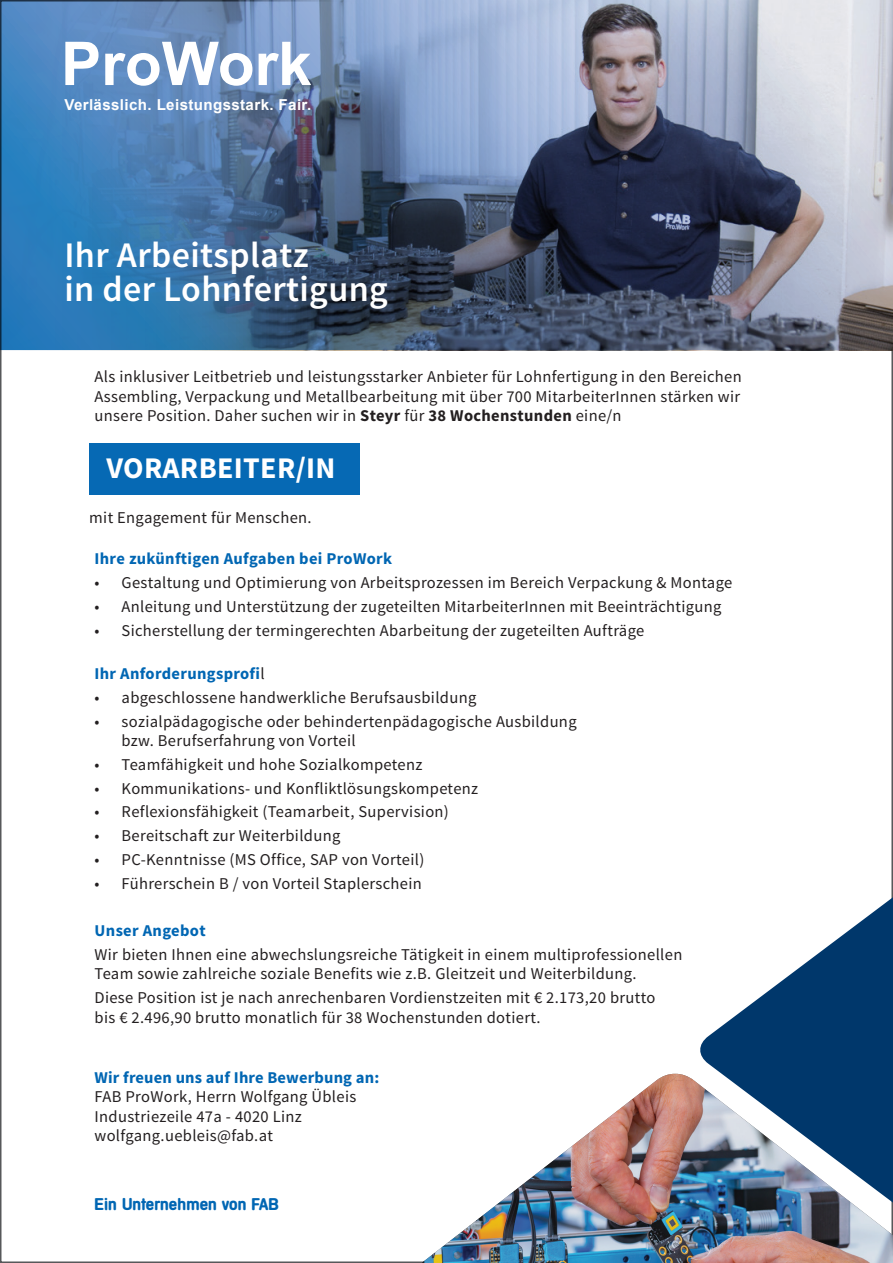
<style>
.page{position:relative;width:893px;height:1263px;background:#fff}
.page>*{position:absolute;margin:0;border:0;box-sizing:border-box;transform-origin:0 0}
.t1{font:600 36px/33.8px "Source Sans Pro";letter-spacing:.01em;color:#fff}
.t2{font:700 30px "Source Sans Pro";letter-spacing:.01em;color:#fff}
.t3{font:16.5px/19.5px "Source Sans Pro";letter-spacing:.02em;color:#231f20}
.t4{font:700 16.5px "Source Sans Pro";letter-spacing:.02em;color:#0166b3}
.t5{font:700 16.5px "Mercedes TS";letter-spacing:.01em;color:#0166b3}
.t6{font:700 15.15px "Arial";letter-spacing:.025em;color:#fff}
.s1{font-weight:700}
.s2{font-weight:400;color:#231f20}
</style>
<div class="page">
<img style="left:0;top:0;width:893px;height:352px">
<svg style="left:65px;top:42px;width:246px;height:44px"></svg>
<div style="left:89px;top:444px;width:271px;height:51px;background:#0166b3"></div>
<svg style="left:700px;top:854px;width:193px;height:217px"></svg>
<svg style="left:414px;top:1071px;width:479px;height:192px"></svg>
<img style="left:422px;top:1074px;width:471px;height:189px">
<p class="t6" style="left:64px;top:94px;width:248px">Verlässlich. Leistungsstark. Fair.</p>
<h1 class="t1" style="left:64px;top:239px;width:325px">Ihr Arbeitsplatz<br>in der Lohnfertigung</h1>
<p class="t3" style="left:95px;top:367px;width:649px;text-align:justify">Als inklusiver Leitbetrieb und leistungsstarker Anbieter für Lohnfertigung in den Bereichen Assembling, Verpackung und Metallbearbeitung mit über 700 MitarbeiterInnen stärken wir unsere Position. Daher suchen wir in <span class="s1">Steyr</span> für <span class="s1">38 Wochenstunden</span> eine/n</p>
<h2 class="t2" style="left:107px;top:449px;width:231px">VORARBEITER/IN</h2>
<p class="t3" style="left:89px;top:508px;width:224px">mit Engagement für Menschen.</p>
<p class="t4" style="left:95px;top:548px;width:299px">Ihre zukünftigen Aufgaben bei ProWork</p>
<p class="t3" style="left:95px;top:573px;width:639px">• Gestaltung und Optimierung von Arbeitsprozessen im Bereich Verpackung &amp; Montage</p>
<p class="t3" style="left:95px;top:597px;width:628px">• Anleitung und Unterstützung der zugeteilten MitarbeiterInnen mit Beeinträchtigung</p>
<p class="t3" style="left:95px;top:621px;width:551px">• Sicherstellung der termingerechten Abarbeitung der zugeteilten Aufträge</p>
<p class="t4" style="left:95px;top:663px;width:172px">Ihr Anforderungsprofi<span class="s2">l</span></p>
<p class="t3" style="left:95px;top:688px;width:383px">• abgeschlossene handwerkliche Berufsausbildung</p>
<p class="t3" style="left:122px;top:712px;width:457px;text-indent:-27px">• sozialpädagogische oder behindertenpädagogische Ausbildung bzw. Berufserfahrung von Vorteil</p>
<p class="t3" style="left:95px;top:755px;width:329px">• Teamfähigkeit und hohe Sozialkompetenz</p>
<p class="t3" style="left:95px;top:779px;width:385px">• Kommunikations- und Konfliktlösungskompetenz</p>
<p class="t3" style="left:95px;top:802px;width:356px">• Reflexionsfähigkeit (Teamarbeit, Supervision)</p>
<p class="t3" style="left:95px;top:826px;width:247px">• Bereitschaft zur Weiterbildung</p>
<p class="t3" style="left:95px;top:850px;width:331px">• PC-Kenntnisse (MS Office, SAP von Vorteil)</p>
<p class="t3" style="left:95px;top:874px;width:329px">• Führerschein B / von Vorteil Staplerschein</p>
<p class="t4" style="left:95px;top:920px;width:113px">Unser Angebot</p>
<p class="t3" style="left:95px;top:945px;width:589px">Wir bieten Ihnen eine abwechslungsreiche Tätigkeit in einem multiprofessionellen<br>Team sowie zahlreiche soziale Benefits wie z.B. Gleitzeit und Weiterbildung.</p>
<p class="t3" style="left:95px;top:988px;width:562px">Diese Position ist je nach anrechenbaren Vordienstzeiten mit € 2.173,20 brutto bis € 2.496,90 brutto monatlich für 38 Wochenstunden dotiert.</p>
<p class="t4" style="left:95px;top:1067px;width:286px">Wir freuen uns auf Ihre Bewerbung an:</p>
<p class="t3" style="left:95px;top:1087px;width:263px">FAB ProWork, Herrn Wolfgang Übleis<br>Industriezeile 47a - 4020 Linz wolfgang.uebleis@fab.at</p>
<p class="t5" style="left:95px;top:1194px;width:186px">Ein Unternehmen von FAB</p>
</div>
